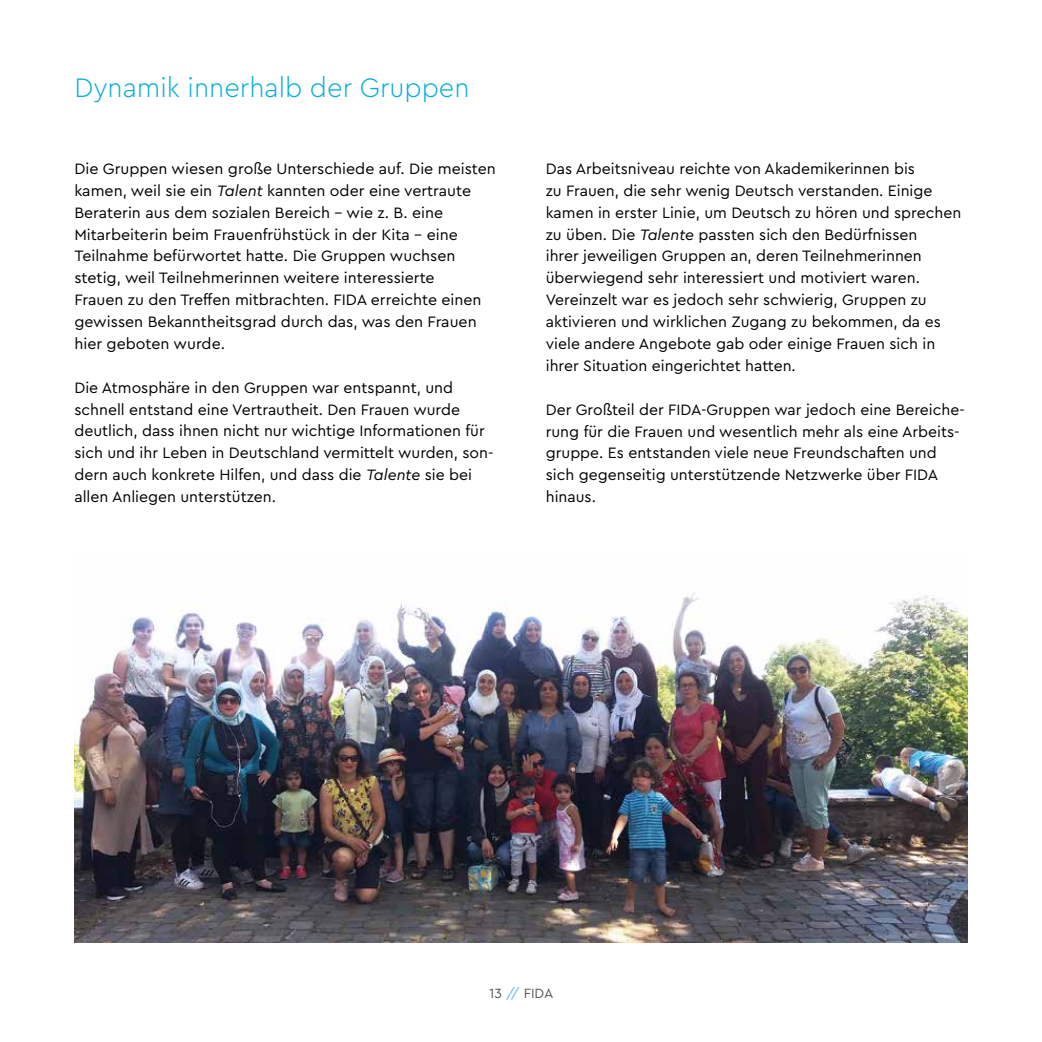
<style>
.page{position:relative;width:1042px;height:1042px;background:#fff}
.page>*{position:absolute;margin:0;border:0;box-sizing:border-box;transform-origin:0 0}
.t1{font:300 28px "Cera Bielefeld";color:#09aeda}
.t2{font:15.75px/21.9px "Cera Bielefeld";color:#000}
.t3{font:14px "Cera Bielefeld";color:#575756}
.s1{font-style:italic}
.s2{color:#69bee3}
</style>
<div class="page">
<img style="left:74px;top:591px;width:893px;height:352px">
<h1 class="t1" style="left:74px;top:69px;width:397px">Dynamik innerhalb der Gruppen</h1>
<p class="t2" style="left:74px;top:157px;width:423px">Die Gruppen wiesen große Unterschiede auf. Die meisten kamen, weil sie ein <span class="s1">Talent</span> kannten oder eine vertraute Beraterin aus dem sozialen Bereich – wie z. B. eine Mitarbeiterin beim Frauenfrühstück in der Kita – eine Teilnahme befürwortet hatte. Die Gruppen wuchsen stetig, weil Teilnehmerinnen weitere interessierte<br>Frauen zu den Treffen mitbrachten. FIDA erreichte einen gewissen Bekanntheitsgrad durch das, was den Frauen hier geboten wurde.</p>
<p class="t2" style="left:74px;top:376px;width:421px">Die Atmosphäre in den Gruppen war entspannt, und schnell entstand eine Vertrautheit. Den Frauen wurde deutlich, dass ihnen nicht nur wichtige Informationen für sich und ihr Leben in Deutschland vermittelt wurden, son&shy;dern auch konkrete Hilfen, und dass die <span class="s1">Talente</span> sie bei allen Anliegen unterstützen.</p>
<p class="t2" style="left:546px;top:157px;width:417px">Das Arbeitsniveau reichte von Akademikerinnen bis<br>zu Frauen, die sehr wenig Deutsch verstanden. Einige kamen in erster Linie, um Deutsch zu hören und sprechen zu üben. Die <span class="s1">Talente</span> passten sich den Bedürfnissen<br>ihrer jeweiligen Gruppen an, deren Teilnehmerinnen überwiegend sehr interessiert und motiviert waren.<br>Vereinzelt war es jedoch sehr schwierig, Gruppen zu aktivieren und wirklichen Zugang zu bekommen, da es viele andere Angebote gab oder einige Frauen sich in ihrer Situation eingerichtet hatten.</p>
<p class="t2" style="left:546px;top:398px;width:420px">Der Großteil der FIDA-Gruppen war jedoch eine Bereiche&shy;rung für die Frauen und wesentlich mehr als eine Arbeits&shy;gruppe. Es entstanden viele neue Freundschaften und sich gegenseitig unterstützende Netzwerke über FIDA hinaus.</p>
<p class="t3" style="left:489px;top:984px;width:66px">13 <span class="s2">//</span> FIDA</p>
</div>
